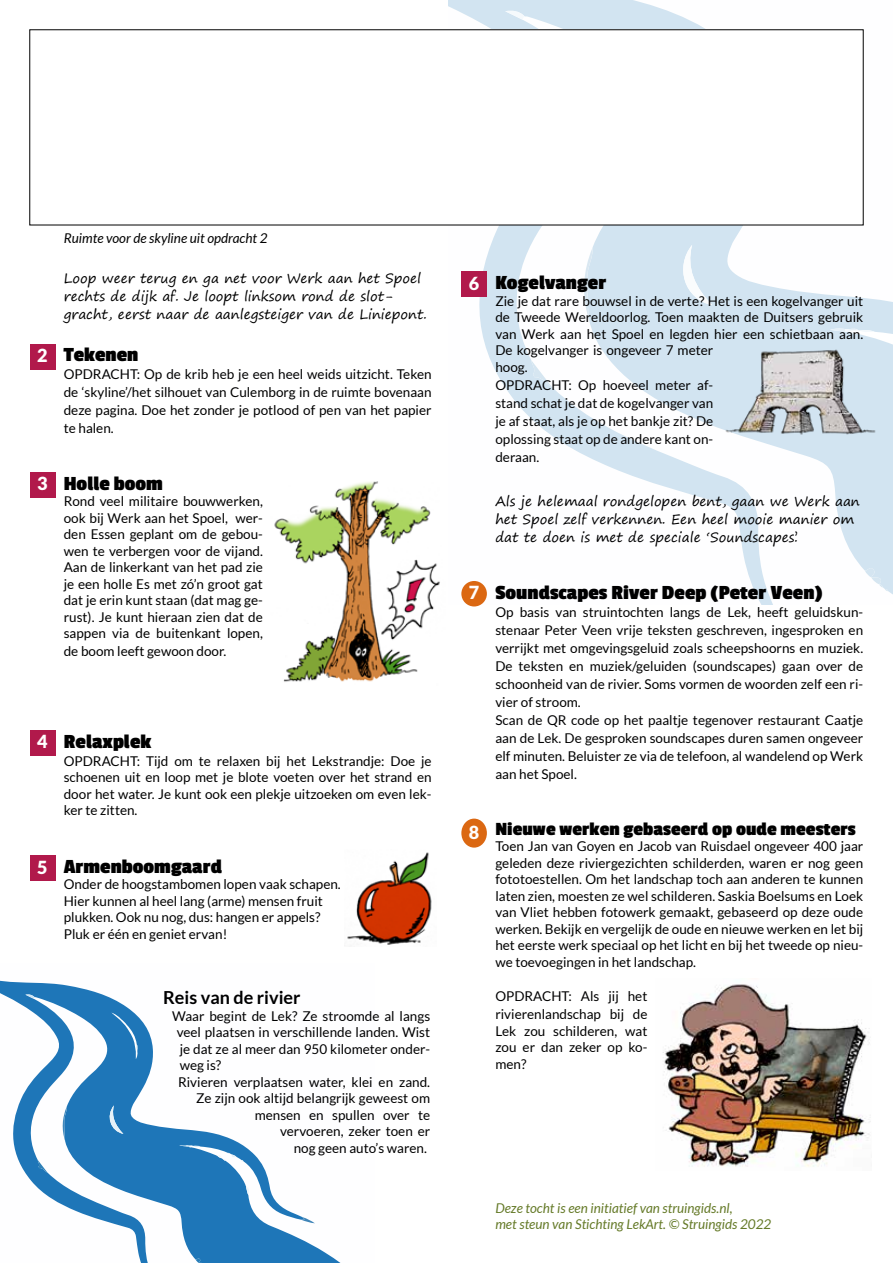
<style>
.page{position:relative;width:893px;height:1263px;background:#fff}
.page>*{position:absolute;margin:0;border:0;box-sizing:border-box;transform-origin:0 0}
.t1{font:700 21px "Passion One";color:#000}
.t2{font:700 19.5px "Passion One";color:#000}
.t3{font:700 18px "Lato";color:#000}
.t4{font:900 18px "Lato";color:#fff}
.t5{font:13.5px/16.5px "Lato";color:#000;text-align:justify}
.t6{font:13.5px/18px "Segoe Print";color:#000}
.t7{font:13.5px/18px "Lato";color:#020203;text-align:justify}
.t8{font:italic 13.5px/16.2px "Lato";color:#657a28}
.t9{font:italic 13.5px "Lato";color:#000}
.s1{color:#020203}
</style>
<div class="page">
<svg style="left:448px;top:0;width:445px;height:605px"></svg>
<svg style="left:581px;top:247px;width:12px;height:74px"></svg>
<svg style="left:531px;top:360px;width:21px;height:27px"></svg>
<svg style="left:505px;top:10px;width:20px;height:10px"></svg>
<svg style="left:865px;top:566px;width:23px;height:25px"></svg>
<svg style="left:674px;top:245px;width:38px;height:60px"></svg>
<svg style="left:830px;top:328px;width:45px;height:6px"></svg>
<svg style="left:0;top:980px;width:341px;height:283px"></svg>
<svg style="left:61px;top:1106px;width:6px;height:35px"></svg>
<svg style="left:301px;top:1217px;width:14px;height:6px"></svg>
<svg style="left:38px;top:1160px;width:9px;height:12px"></svg>
<svg style="left:25px;top:994px;width:10px;height:5px"></svg>
<svg style="left:196px;top:1257px;width:8px;height:6px"></svg>
<svg style="left:245px;top:1185px;width:6px;height:10px"></svg>
<svg style="left:216px;top:1153px;width:28px;height:9px"></svg>
<svg style="left:105px;top:1105px;width:18px;height:29px"></svg>
<svg style="left:136px;top:1044px;width:2px;height:6px"></svg>
<svg style="left:179px;top:1145px;width:21px;height:2px"></svg>
<div style="left:461px;top:581px;width:26px;height:25px;background:#db6812;border-radius:50%"></div>
<div style="left:30px;top:30px;width:833px;height:195px;background:#fff"></div>
<div style="left:30px;top:344px;width:25px;height:25px;background:#b1194b"></div>
<div style="left:30px;top:472px;width:25px;height:25px;background:#b1194b"></div>
<div style="left:461px;top:272px;width:26px;height:25px;background:#b1194b"></div>
<div style="left:30px;top:730px;width:25px;height:26px;background:#b1194b"></div>
<div style="left:30px;top:855px;width:25px;height:26px;background:#b1194b"></div>
<div style="left:461px;top:819px;width:26px;height:29px;background:#db6812;border-radius:50%"></div>
<img style="left:722px;top:346px;width:155px;height:93px">
<img style="left:663px;top:984px;width:208px;height:183px">
<img style="left:274px;top:481px;width:166px;height:201px">
<img style="left:347px;top:852px;width:85px;height:93px">
<p class="t9" style="left:64px;top:230px;width:205px">Ruimte voor de skyline uit opdracht 2</p>
<h3 class="t4" style="left:37px;top:345px;width:12px">2</h3>
<p class="t6" style="left:64px;top:269px;width:365px">Loop weer terug en ga net voor Werk aan het Spoel rechts de dijk af. Je loopt linksom rond de slot&shy;gracht, eerst naar de aanlegsteiger van de Liniepont.</p>
<h1 class="t1" style="left:64px;top:344px;width:76px">Tekenen</h1>
<p class="t5" style="left:64px;top:365px;width:369px;line-height:18px"><span class="s1">OPDRACHT: Op de krib heb je een heel weids uitzicht.</span> Teken de ‘skyline’/het silhouet van Culemborg in de ruimte bovenaan deze pagina. Doe het zonder je potlood of pen van het papier te halen.</p>
<h3 class="t4" style="left:37px;top:473px;width:12px">3</h3>
<h1 class="t1" style="left:64px;top:472px;width:101px">Holle boom</h1>
<p class="t5" style="left:64px;top:493px;width:201px">Rond veel militaire bouwwerken, ook bij Werk aan het Spoel, wer&shy;den Essen geplant om de gebou&shy;wen te verbergen voor de vijand.<br>Aan de linkerkant van het pad zie je een holle Es met zó’n groot gat dat je erin kunt staan (dat mag ge&shy;rust). Je kunt hieraan zien dat de sappen via de buitenkant lopen,</p>
<p class="t5" style="left:64px;top:643px;width:164px">de boom leeft gewoon door.</p>
<h3 class="t4" style="left:37px;top:731px;width:12px">4</h3>
<h1 class="t1" style="left:64px;top:730px;width:89px">Relaxplek</h1>
<p class="t5" style="left:64px;top:752px;width:369px">OPDRACHT: Tijd om te relaxen bij het Lekstrandje: Doe je schoenen uit en loop met je blote voeten over het strand en door het water. Je kunt ook een plekje uitzoeken om even lek&shy;ker te zitten.</p>
<h3 class="t4" style="left:469px;top:273px;width:12px">6</h3>
<h3 class="t4" style="left:469px;top:582px;width:12px">7</h3>
<h1 class="t1" style="left:495px;top:272px;width:112px">Kogelvanger</h1>
<p class="t5" style="left:495px;top:292px;width:369px;text-align:left">Zie je dat rare bouwsel in de verte? Het is een kogelvanger uit de Tweede Wereldoorlog. Toen maakten de Duitsers gebruik van Werk aan het Spoel en legden hier een schietbaan aan.<br>De kogelvanger is ongeveer 7 meter<br>hoog.</p>
<p class="t7" style="left:495px;top:376px;width:219px">OPDRACHT: Op hoeveel meter af&shy;stand schat je dat de kogelvanger van je af staat, als je op het bankje zit? De oplossing staat op de andere kant on&shy;deraan.</p>
<p class="t6" style="left:495px;top:492px;width:366px">Als je helemaal rondgelopen bent, gaan we Werk aan het Spoel zelf verkennen. Een heel mooie manier om dat te doen is met de speciale ‘Soundscapes’.</p>
<h1 class="t1" style="left:495px;top:581px;width:329px">Soundscapes River Deep (Peter Veen)</h1>
<p class="t5" style="left:495px;top:602px;width:369px;line-height:18px">Op basis van struintochten langs de Lek, heeft geluidskun&shy;stenaar Peter Veen vrije teksten geschreven, ingesproken en verrijkt met omgevingsgeluid zoals scheepshoorns en muziek.<br>De teksten en muziek/geluiden (soundscapes) gaan over de schoonheid van de rivier. Soms vormen de woorden zelf een ri&shy;vier of stroom.</p>
<p class="t5" style="left:495px;top:710px;width:369px;line-height:18px"><span class="s1">Scan de QR code op het paaltje tegenover restaurant Caatje aan de Lek.</span> De gesproken soundscapes duren samen ongeveer elf minuten. Beluister ze via de telefoon, al wandelend op Werk aan het Spoel.</p>
<h3 class="t4" style="left:37px;top:856px;width:12px">5</h3>
<h1 class="t1" style="left:64px;top:855px;width:160px">Armenboomgaard</h1>
<p class="t5" style="left:64px;top:876px;width:279px;text-align:left">Onder de hoogstambomen lopen vaak schapen.<br>Hier kunnen al heel lang (arme) mensen fruit plukken. Ook nu nog, dus: hangen er appels?<br>Pluk er één en geniet ervan!</p>
<h3 class="t3" style="left:163px;top:987px;width:139px">Reis van de rivier</h3>
<p class="t5" style="left:172px;top:1007px;width:260px">Waar begint de Lek? Ze stroomde al langs</p>
<p class="t5" style="left:177px;top:1024px;width:255px">veel plaatsen in verschillende landen. Wist</p>
<p class="t5" style="left:180px;top:1040px;width:252px">je dat ze al meer dan 950 kilometer onder-</p>
<p class="t5" style="left:180px;top:1057px;width:43px">weg is?</p>
<p class="t5" style="left:178px;top:1073px;width:253px">Rivieren verplaatsen water, klei en zand.</p>
<p class="t5" style="left:196px;top:1090px;width:235px">Ze zijn ook altijd belangrijk geweest om</p>
<p class="t5" style="left:255px;top:1106px;width:177px">mensen en spullen over te</p>
<p class="t5" style="left:280px;top:1123px;width:151px">vervoeren, zeker toen er</p>
<p class="t5" style="left:294px;top:1139px;width:135px">nog geen auto’s waren.</p>
<h2 class="t2" style="left:469px;top:819px;width:388px"><sub>8</sub> Nieuwe werken gebaseerd op oude meesters</h2>
<p class="t5" style="left:495px;top:838px;width:369px">Toen Jan van Goyen en Jacob van Ruisdael ongeveer 400 jaar geleden deze riviergezichten schilderden, waren er nog geen fototoestellen. Om het landschap toch aan anderen te kunnen laten zien, moesten ze wel schilderen. Saskia Boelsums en Loek van Vliet hebben fotowerk gemaakt, gebaseerd op deze oude werken. Bekijk en vergelijk de oude en nieuwe werken en let bij het eerste werk speciaal op het licht en bij het tweede op nieu&shy;we toevoegingen in het landschap.</p>
<p class="t5" style="left:495px;top:987px;width:154px;line-height:18px"><span class="s1">OPDRACHT: A</span>ls jij het rivierenlandschap bij de</p>
<p class="t5" style="left:495px;top:1023px;width:154px">Lek zou schilderen, wat zou er dan zeker op ko&shy;men?</p>
<p class="t8" style="left:495px;top:1200px;width:277px">Deze tocht is een initiatief van struingids.nl,<br>met steun van Stichting LekArt. © Struingids 2022</p>
</div>
